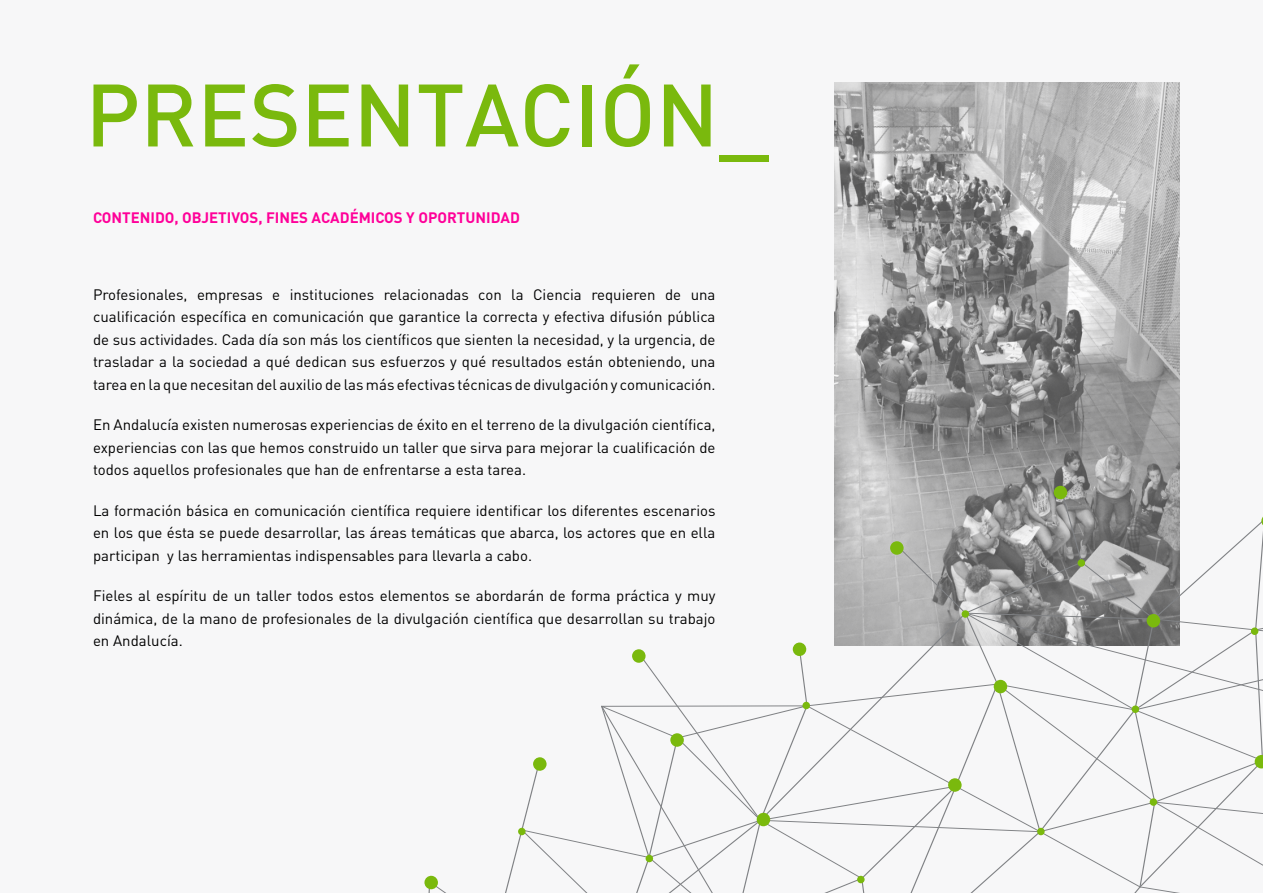
<style>
.page{position:relative;width:1263px;height:893px;background:#f7f7f8}
.page>*{position:absolute;margin:0;border:0;box-sizing:border-box;transform-origin:0 0}
.t1{font:500 87px "DIN";color:#7ab90d}
.FOLLETO_TALLER_DIVUL{font:15px/22.5px "DIN Pro";color:#000;text-align:justify}
.t2{font:700 15px "DIN Pro";color:#f09}
</style>
<div class="page">
<img style="left:835px;top:83px;width:345px;height:489px">
<svg style="left:425px;top:651px;width:455px;height:242px"></svg>
<svg style="left:901px;top:532px;width:141px;height:361px"></svg>
<svg style="left:759px;top:572px;width:208px;height:289px"></svg>
<svg style="left:964px;top:596px;width:78px;height:153px"></svg>
<svg style="left:882px;top:544px;width:98px;height:71px;background:#a8a8a9"></svg>
<div style="left:424px;top:875px;width:14px;height:14px;background:#7ab90d;border-radius:50%"></div>
<div style="left:533px;top:757px;width:14px;height:14px;background:#7ab90d;border-radius:50%"></div>
<div style="left:632px;top:649px;width:14px;height:14px;background:#7ab90d;border-radius:50%"></div>
<div style="left:670px;top:733px;width:14px;height:14px;background:#7ab90d;border-radius:50%"></div>
<div style="left:756px;top:812px;width:14px;height:14px;background:#7ab90d;border-radius:50%"></div>
<div style="left:792px;top:642px;width:14px;height:14px;background:#7ab90d;border-radius:50%"></div>
<div style="left:948px;top:778px;width:14px;height:14px;background:#7ab90d;border-radius:50%"></div>
<div style="left:890px;top:541px;width:14px;height:14px;background:#7ab90d;border-radius:50%"></div>
<svg style="left:993px;top:679px;width:14px;height:15px"></svg>
<svg style="left:1042px;top:437px;width:221px;height:456px"></svg>
<div style="left:518px;top:828px;width:8px;height:7px;background:#7ab90d;border-radius:50%"></div>
<div style="left:645px;top:855px;width:8px;height:7px;background:#7ab90d;border-radius:50%"></div>
<div style="left:857px;top:876px;width:8px;height:7px;background:#7ab90d;border-radius:50%"></div>
<div style="left:802px;top:702px;width:8px;height:7px;background:#7ab90d;border-radius:50%"></div>
<div style="left:961px;top:610px;width:8px;height:8px;background:#7ab90d;border-radius:50%"></div>
<div style="left:1077px;top:559px;width:8px;height:8px;background:#7ab90d;border-radius:50%"></div>
<div style="left:1037px;top:828px;width:8px;height:7px;background:#7ab90d;border-radius:50%"></div>
<div style="left:1131px;top:705px;width:8px;height:8px;background:#7ab90d;border-radius:50%"></div>
<div style="left:1251px;top:627px;width:7px;height:8px;background:#7ab90d;border-radius:50%"></div>
<div style="left:1149px;top:798px;width:8px;height:8px;background:#7ab90d;border-radius:50%"></div>
<p class="t1" style="left:85px;top:59px;width:684px">PRESENTACIÓN_</p>
<p class="t2" style="left:93px;top:208px;width:428px">CONTENIDO, OBJETIVOS, FINES ACADÉMICOS Y OPORTUNIDAD</p>
<p class="FOLLETO_TALLER_DIVUL" style="left:93px;top:282px;width:624px">Profesionales, empresas e instituciones relacionadas con la Ciencia requieren de una cualificación específica en comunicación que garantice la correcta y efectiva difusión pública de sus actividades. Cada día son más los científicos que sienten la necesidad, y la urgencia, de trasladar a la sociedad a qué dedican sus esfuerzos y qué resultados están obteniendo, una tarea en la que necesitan del auxilio de las más efectivas técnicas de divulgación y comunicación.</p>
<p class="FOLLETO_TALLER_DIVUL" style="left:93px;top:413px;width:624px">En Andalucía existen numerosas experiencias de éxito en el terreno de la divulgación científica, experiencias con las que hemos construido un taller que sirva para mejorar la cualificación de todos aquellos profesionales que han de enfrentarse a esta tarea.</p>
<p class="FOLLETO_TALLER_DIVUL" style="left:93px;top:498px;width:624px">La formación básica en comunicación científica requiere identificar los diferentes escenarios en los que ésta se puede desarrollar, las áreas temáticas que abarca, los actores que en ella participan y las herramientas indispensables para llevarla a cabo.</p>
<p class="FOLLETO_TALLER_DIVUL" style="left:93px;top:584px;width:624px">Fieles al espíritu de un taller todos estos elementos se abordarán de forma práctica y muy dinámica, de la mano de profesionales de la divulgación científica que desarrollan su trabajo en Andalucía.</p>
</div>
